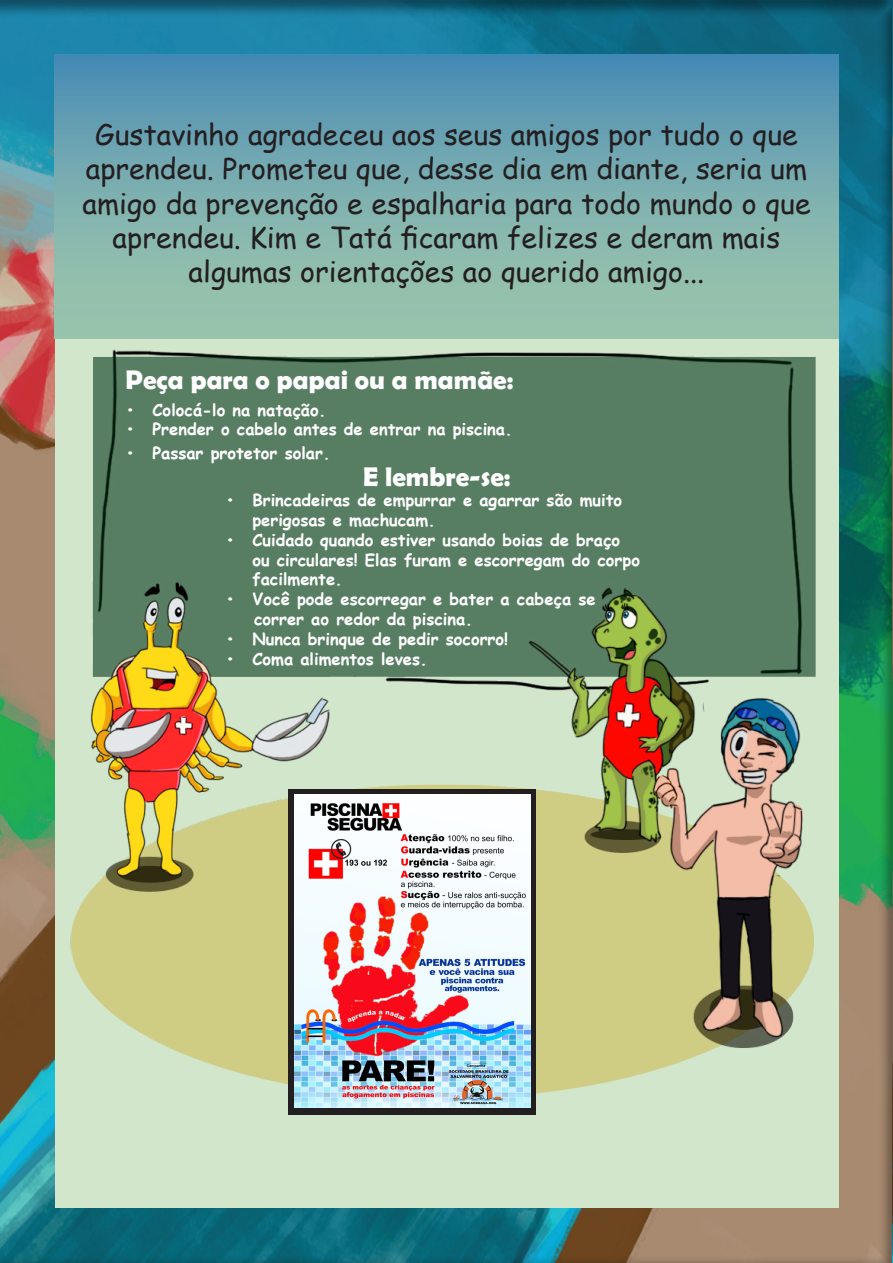
<style>
.page{position:relative;width:893px;height:1263px;background:#fff}
.page>*{position:absolute;margin:0;border:0;box-sizing:border-box;transform-origin:0 0}
.t1{font:28.5px "Comic Sans MS";color:#231f20}
.t2{font:700 27px "Berlin Sans FB Demi";color:#fff}
.t3{font:700 16.5px/19.8px "Comic Sans MS";color:#fff}
</style>
<div class="page">
<div style="left:0;top:0;width:893px;height:1263px;background:#231f20;opacity:.5"></div>
<hr style="left:892px;top:0;width:1px;height:1263px;background:#231f20;opacity:.5">
<div style="left:55px;top:55px;width:783px;height:1153px;background:#d1e6cb"></div>
<img style="left:55px;top:338px;width:783px;height:756px">
<div style="left:54px;top:54px;width:785px;height:284px;background:linear-gradient(to bottom,#4d8fb5,#a3cbab)"></div>
<div style="left:288px;top:789px;width:248px;height:325px;background:#231f20"></div>
<img style="left:295px;top:794px;width:235px;height:314px">
<p class="t1" style="left:95px;top:114px;width:704px">Gustavinho agradeceu aos seus amigos por tudo o que</p>
<p class="t1" style="left:86px;top:148px;width:723px">aprendeu. Prometeu que, desse dia em diante, seria um</p>
<p class="t1" style="left:82px;top:182px;width:730px">amigo da prevenção e espalharia para todo mundo o que</p>
<p class="t1" style="left:113px;top:216px;width:669px">aprendeu. Kim e Tatá ficaram felizes e deram mais</p>
<p class="t1" style="left:189px;top:251px;width:517px">algumas orientações ao querido amigo...</p>
<p class="t2" style="left:125px;top:364px;width:390px">Peça para o papai ou a mamãe:</p>
<p class="t3" style="left:125px;top:399px;width:202px">• Colocá-lo na natação.</p>
<p class="t3" style="left:125px;top:419px;width:388px">• Prender o cabelo antes de entrar na piscina.</p>
<p class="t3" style="left:125px;top:442px;width:206px">• Passar protetor solar.</p>
<p class="t2" style="left:363px;top:461px;width:149px">E lembre-se:</p>
<p class="t3" style="left:252px;top:490px;width:371px;text-indent:-27px">• Brincadeiras de empurrar e agarrar são muito perigosas e machucam.</p>
<p class="t3" style="left:252px;top:529px;width:389px;text-indent:-27px">• Cuidado quando estiver usando boias de braço ou circulares! Elas furam e escorregam do corpo facilmente.</p>
<p class="t3" style="left:225px;top:589px;width:372px">• Você pode escorregar e bater a cabeça se</p>
<p class="t3" style="left:254px;top:608px;width:220px">correr ao redor da piscina.</p>
<p class="t3" style="left:225px;top:628px;width:284px">• Nunca brinque de pedir socorro!</p>
<p class="t3" style="left:225px;top:648px;width:203px">• Coma alimentos leves.</p>
</div>
